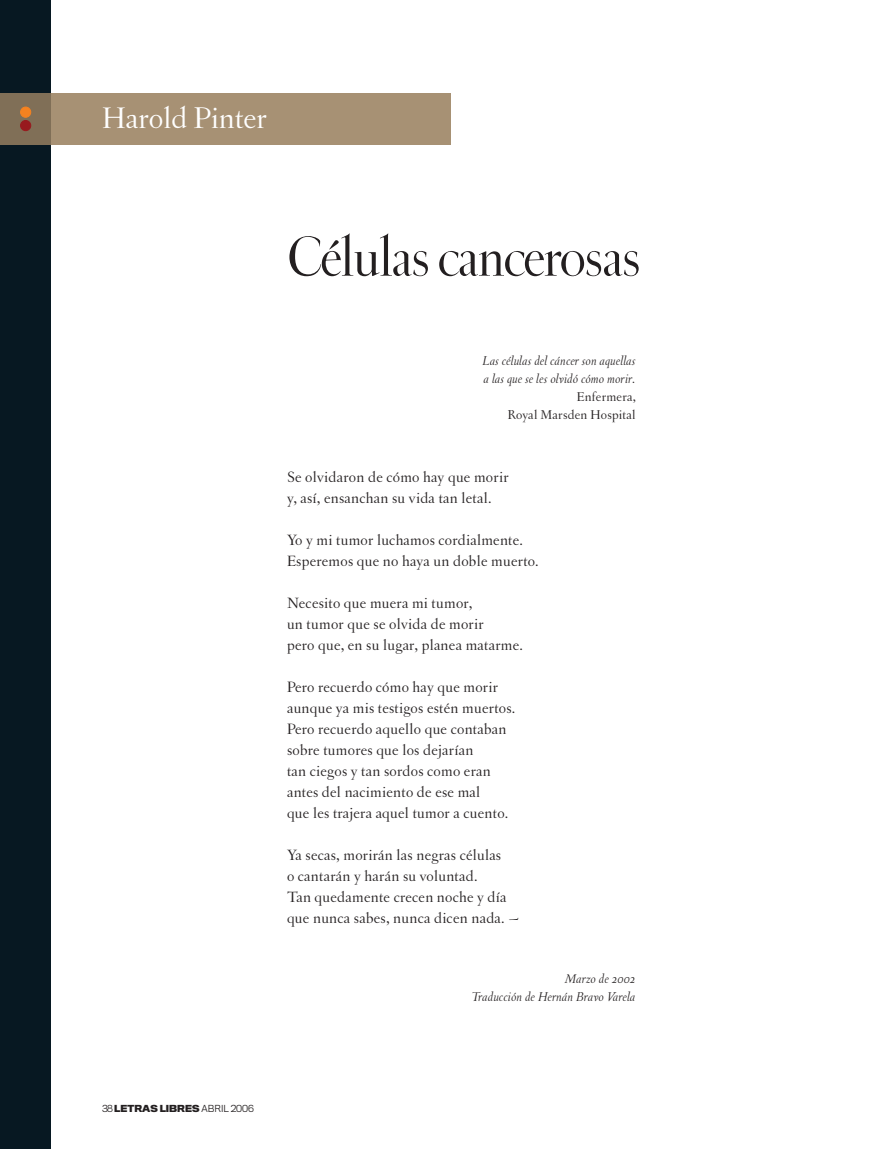
<style>
.page{position:relative;width:893px;height:1149px;background:#fff}
.page>*{position:absolute;margin:0;border:0;box-sizing:border-box;transform-origin:0 0}
.t1{font:60px "Letras Display";letter-spacing:-.01em;color:#231f20}
.t2{font:31.5px "Letras Oldstyle";color:#fff}
.t3{font:15.75px/21px "Letras Oldstyle";letter-spacing:.015em;color:#231f20}
.t4{font:italic 13.5px/18px "Letras Oldstyle";letter-spacing:.015em;color:#231f20}
.t5{font:13.5px/18px "Letras Oldstyle";letter-spacing:.015em;color:#231f20;text-align:right}
.t6{font:700 9px "Titling Gothic FB Normal";color:#231f20}
.s1{font-weight:300}
</style>
<div class="page">
<div style="left:0;top:0;width:51px;height:1148px;background:#071822"></div>
<div style="left:49px;top:93px;width:402px;height:52px;background:#a79174"></div>
<div style="left:0;top:93px;width:51px;height:52px;background:#806f57"></div>
<div style="left:21px;top:107px;width:10px;height:10px;background:#f58220;border-radius:50%"></div>
<div style="left:20px;top:107px;width:11px;height:10px;border:1px solid #f58220;border-radius:50%"></div>
<div style="left:21px;top:120px;width:10px;height:11px;background:#981a1e;border-radius:50%"></div>
<div style="left:20px;top:120px;width:11px;height:11px;border:1px solid #981a1e;border-radius:50%"></div>
<h2 class="t2" style="left:102px;top:100px;width:166px">Harold Pinter</h2>
<h1 class="t1" style="left:287px;top:223px;width:355px">Células cancerosas</h1>
<p class="t4" style="left:483px;top:351px;width:154px">Las células del cáncer son aquellas a las que se les olvidó cómo morir.</p>
<p class="t5" style="left:508px;top:387px;width:129px">Enfermera,<br>Royal Marsden Hospital</p>
<p class="t3" style="left:287px;top:466px;width:223px">Se olvidaron de cómo hay que morir y, así, ensanchan su vida tan letal.</p>
<p class="t3" style="left:287px;top:529px;width:253px">Yo y mi tumor luchamos cordialmente.<br>Esperemos que no haya un doble muerto.</p>
<p class="t3" style="left:287px;top:592px;width:238px">Necesito que muera mi tumor,<br>un tumor que se olvida de morir<br>pero que, en su lugar, planea matarme.</p>
<p class="t3" style="left:287px;top:676px;width:230px">Pero recuerdo cómo hay que morir aunque ya mis testigos estén muertos.<br>Pero recuerdo aquello que contaban sobre tumores que los dejarían<br>tan ciegos y tan sordos como eran antes del nacimiento de ese mal<br>que les trajera aquel tumor a cuento.</p>
<p class="t3" style="left:287px;top:844px;width:233px">Ya secas, morirán las negras células<br>o cantarán y harán su voluntad.<br>Tan quedamente crecen noche y día que nunca sabes, nunca dicen nada. ~</p>
<p class="t4" style="left:472px;top:969px;width:165px;text-align:right">Marzo de 2002<br>Traducción de Hernán Bravo Varela</p>
<p class="t6" style="left:102px;top:1101px;width:154px"><span class="s1">38</span> LETRAS LIBRES <span class="s1">abril 2006</span></p>
</div>
